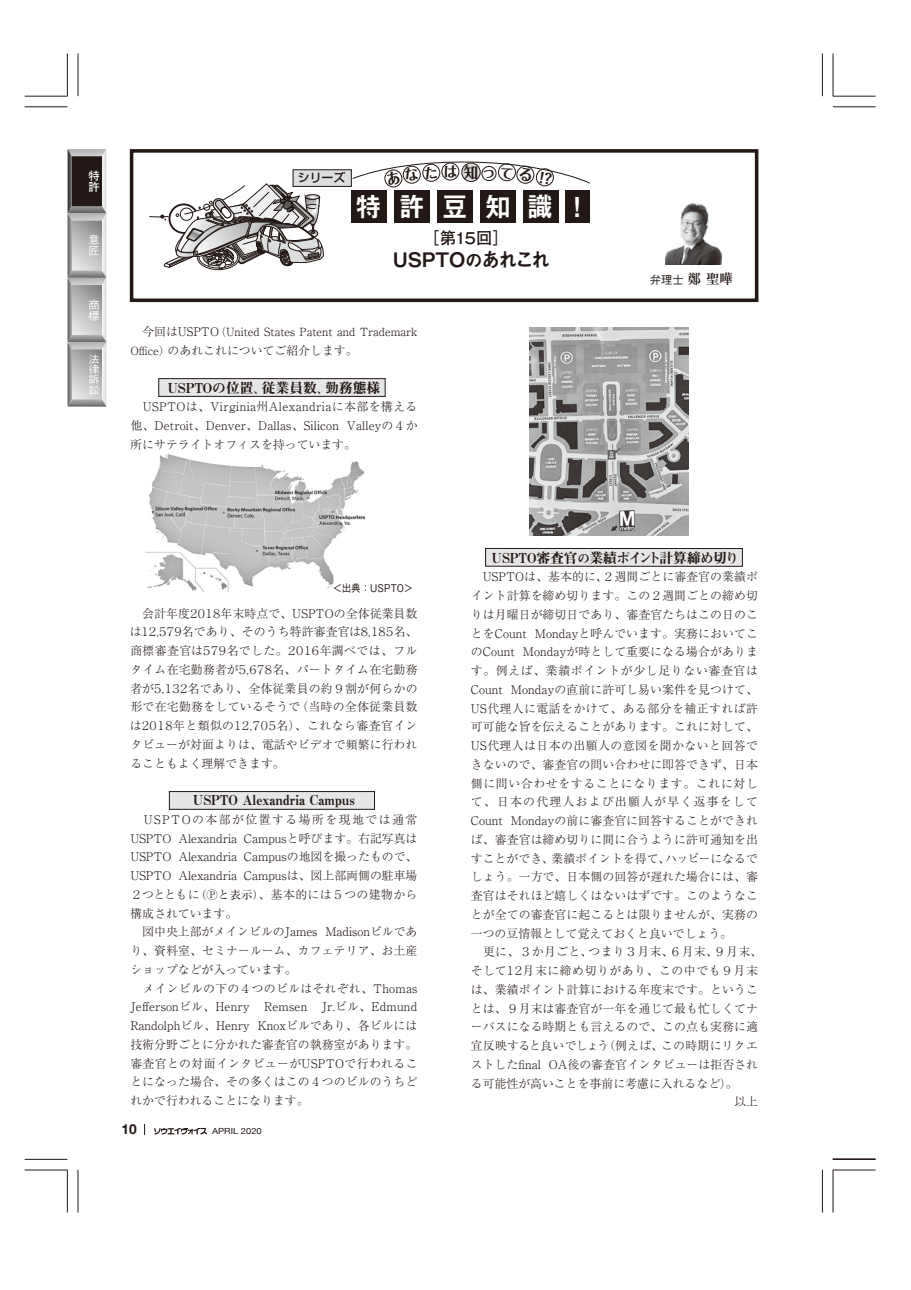
<style>
.page{position:relative;width:911px;height:1290px;background:#fff}
.page>*{position:absolute;margin:0;border:0;box-sizing:border-box;transform-origin:0 0}
.t1{font:27.5px "Midashi Go Pro MB31";letter-spacing:.65em;color:#fff;scale:.95 1}
.t2{font:20px "Midashi Go Pro MB31";color:#221815}
.t3{font:700 16.25px "Futo Go B101 Pr 5";color:#221815}
.t4{font:700 15px "Folk Pro";color:#221815;scale:.95 1}
.t5{font:13.75px "Midashi Min Pro MA31";color:#221815}
.t6{font:700 13.75px "Helvetica Neue";color:#221815}
.t7{font:300 11.88px/18.8px "Ryumin Pro";letter-spacing:.005em;color:#221815;text-align:justify}
.t8{font:300 11.88px "Ryumin Pro";letter-spacing:.035em;color:#221815}
.t9{font:300 11.88px "Ryumin Pro";letter-spacing:.055em;color:#221815}
.t10{font:300 11.88px "Ryumin Pro";letter-spacing:.03em;color:#221815}
.t11{font:300 11.88px "Ryumin Pro";letter-spacing:.025em;color:#221815}
.t12{font:300 11.88px "Ryumin Pro";letter-spacing:.045em;color:#221815}
.t13{font:300 11.88px "Ryumin Pro";letter-spacing:.105em;color:#221815}
.t14{font:500 11.88px "Shin Go Pro";color:#221815}
.t15{font:300 11.25px "Ryumin Pro";color:#221815}
.t16{font:500 11.25px "Gothic BBB Pr 5";color:#221815}
.t17{font:500 11.25px/11.2px "Gothic BBB Pro";color:#fff}
.t18{font:700 11.25px/11.2px "Futo Go B101 Pr 5";color:#fff}
.t19{font:500 10.62px "Gothic BBB Pro";color:#221815;scale:.9 1}
.t20{font:500 10.12px/10.1px "Gothic BBB Pro";color:#fff;text-align:justify;scale:1.11 1}
.t21{font:8.5px "Helvetica Neue";color:#221815;scale:1.11 1}
.s1{font-size:14.38px}
.s2{font-size:17.5px}
.s3{font-size:11.88px}
.s4{font-size:11.25px}
.s5{font-family:"Ryumin Pro";font-weight:700;font-size:13.75px}
.s6{font-weight:400;font-size:11.25px}
.s7{font-size:12.5px}
</style>
<div class="page">
<img style="left:145px;top:454px;width:221px;height:138px">
<div style="left:485px;top:548px;width:257px;height:18px;background:#e6e6e6"></div>
<div style="left:485px;top:548px;width:257px;height:18px;border:1px solid #221815"></div>
<div style="left:169px;top:791px;width:206px;height:18px;background:#e6e6e6;border:1px solid #221815"></div>
<div style="left:159px;top:378px;width:226px;height:18px;background:#e6e6e6;border:1px solid #221815"></div>
<hr style="left:822px;top:53px;width:1px;height:43px;background:#221815">
<hr style="left:832px;top:53px;width:1px;height:43px;background:#221815">
<hr style="left:822px;top:1170px;width:1px;height:42px;background:#221815">
<hr style="left:832px;top:1170px;width:1px;height:42px;background:#221815">
<hr style="left:78px;top:1170px;width:1px;height:42px;background:#221815">
<hr style="left:67px;top:1170px;width:1px;height:42px;background:#221815">
<hr style="left:833px;top:96px;width:42px;height:1px;background:#221815">
<hr style="left:833px;top:107px;width:42px;height:1px;background:#221815">
<hr style="left:833px;top:1170px;width:42px;height:1px;background:#221815">
<hr style="left:25px;top:1159px;width:42px;height:1px;background:#221815">
<hr style="left:25px;top:1170px;width:42px;height:1px;background:#221815">
<hr style="left:78px;top:53px;width:1px;height:43px;background:#221815">
<hr style="left:67px;top:53px;width:1px;height:43px;background:#221815">
<hr style="left:25px;top:96px;width:42px;height:1px;background:#221815">
<hr style="left:25px;top:107px;width:42px;height:1px;background:#221815">
<svg style="left:154px;top:1128px;width:53px;height:6px"></svg>
<hr style="left:832px;top:1159px;width:43px;height:1px;background:#221815">
<div style="left:293px;top:170px;width:58px;height:17px;background:#dcdddd;border:1px solid #221815"></div>
<div style="left:130px;top:149px;width:628px;height:153px;border:4px solid #221815"></div>
<svg style="left:68px;top:149px;width:38px;height:258px;background:#969594"></svg>
<svg style="left:72px;top:349px;width:30px;height:50px"></svg>
<div style="left:350px;top:190px;width:36px;height:33px;background:#221815"></div>
<div style="left:393px;top:190px;width:36px;height:33px;background:#221815"></div>
<div style="left:437px;top:190px;width:35px;height:33px;background:#221815"></div>
<div style="left:480px;top:190px;width:36px;height:33px;background:#221815"></div>
<div style="left:523px;top:190px;width:36px;height:33px;background:#221815"></div>
<div style="left:566px;top:190px;width:24px;height:33px;background:#221815"></div>
<div style="left:385px;top:170px;width:17px;height:17px;border:1px solid #221815;border-radius:50%"></div>
<div style="left:536px;top:169px;width:17px;height:17px;border:1px solid #221815;border-radius:50%"></div>
<svg style="left:149px;top:169px;width:175px;height:101px"></svg>
<img style="left:665px;top:202px;width:57px;height:62px">
<img style="left:529px;top:328px;width:159px;height:207px">
<svg style="left:352px;top:161px;width:238px;height:24px"></svg>
<p class="t18" style="left:88px;top:169px;width:12px">特許</p>
<p class="t17" style="left:88px;top:233px;width:12px">意匠</p>
<p class="t17" style="left:88px;top:297px;width:12px">商標</p>
<p class="t20" style="left:88px;top:353px;width:11px">法律訴訟</p>
<p class="t14" style="left:298px;top:168px;width:49px">シリーズ</p>
<p class="t4" style="left:444px;top:160px;width:57px"><span class="s1">は</span>知っ</p>
<h1 class="t1" style="left:355px;top:184px;width:249px">特許豆知識！</h1>
<h3 class="t3" style="left:423px;top:225px;width:87px">［第１５回］</h3>
<h2 class="t2" style="left:393px;top:244px;width:159px">USPTO<span class="s2">の</span>あれこれ</h2>
<p class="t15" style="left:142px;top:323px;width:277px"><span class="s3">今回はUSPTO</span>（United States Patent and Trademark</p>
<p class="t7" style="left:130px;top:340px;width:229px"><span class="s4">Office）</span>のあれこれについてご紹介します。</p>
<p class="t5" style="left:168px;top:377px;width:214px">USPTOの位置、従業員数、勤務態様</p>
<p class="t7" style="left:130px;top:397px;width:289px;text-indent:12px">USPTOは、Virginia州Alexandriaに本部を構える他、Detroit、Denver、Dallas、Silicon Valleyの４か所にサテライトオフィスを持っています。</p>
<p class="t16" style="left:650px;top:271px;width:85px">弁理士 <span class="s5">鄭 聖嘩</span></p>
<p class="t19" style="left:333px;top:579px;width:91px">＜出典：USPTO＞</p>
<p class="t7" style="left:130px;top:603px;width:289px">　会計年度２０１８年末時点で、USPTOの全体従業員数は１２，５７９名であり、そのうち特許審査官は８，１８５名、商標審査官は５７９名でした。２０１６年調べでは、フルタイム在宅勤務者が５，６７８名、パートタイム在宅勤務者が５，１３２名であり、全体従業員の約９割が何らかの形で在宅勤務をしているそうで（当時の全体従業員数は２０１８年と類似の１２，７０５名）、これなら審査官インタビューが対面よりは、電話やビデオで頻繁に行われることもよく理解できます。</p>
<p class="t5" style="left:193px;top:789px;width:163px">USPTO Alexandria Campus</p>
<p class="t7" style="left:130px;top:809px;width:289px;text-align:left;text-indent:13px">USPTOの本部が位置する場所を現地では通常<br>USPTO Alexandria Campusと呼びます。右記写真は<br>USPTO Alexandria Campusの地図を撮ったもので、<br>USPTO Alexandria Campusは、図上部両側の駐車場<br>２つとともに<span class="s6">（Ⓟと表示）</span>、基本的には５つの建物から構成されています。<br>　図中央上部がメインビルのJames Madisonビルであり、資料室、セミナールーム、カフェテリア、お土産ショップなどが入っています。<br>　メインビルの下の４つのビルはそれぞれ、Thomas<br>Jeffersonビル、Henry Remsen Jr.ビル、Edmund<br>Randolphビル、Henry Knoxビルであり、各ビルには技術分野ごとに分かれた審査官の執務室があります。審査官との対面インタビューがUSPTOで行われることになった場合、その多くはこの４つのビルのうちどれかで行われることになります。</p>
<p class="t6" style="left:121px;top:1118px;width:17px">10</p>
<p class="t21" style="left:212px;top:1125px;width:46px">APRIL 2020</p>
<p class="t5" style="left:492px;top:547px;width:248px">USPTO審査官<span class="s7">の</span>業績ポイント計算締め切り</p>
<p class="t7" style="left:483px;top:567px;width:277px">USPTOは、基本的に、２週間ごとに審査官の業績ポ</p>
<p class="t7" style="left:471px;top:585px;width:288px">イント計算を締め切ります。この２週間ごとの締め切</p>
<p class="t7" style="left:471px;top:604px;width:288px">りは月曜日が締切日であり、審査官たちはこの日のこ</p>
<p class="t7" style="left:471px;top:623px;width:289px">とをCount Mondayと呼んでいます。実務においてこ</p>
<p class="t7" style="left:471px;top:642px;width:289px">のCount Mondayが時として重要になる場合がありま</p>
<p class="t9" style="left:471px;top:661px;width:288px">す。例えば、業績ポイントが少し足りない審査官は</p>
<p class="t7" style="left:471px;top:679px;width:289px">Count Mondayの直前に許可し易い案件を見つけて、</p>
<p class="t8" style="left:471px;top:699px;width:288px">US代理人に電話をかけて、ある部分を補正すれば許</p>
<p class="t7" style="left:471px;top:717px;width:288px">可可能な旨を伝えることがあります。これに対して、</p>
<p class="t8" style="left:471px;top:736px;width:288px">US代理人は日本の出願人の意図を聞かないと回答で</p>
<p class="t7" style="left:471px;top:754px;width:288px">きないので、審査官の問い合わせに即答できず、日本</p>
<p class="t9" style="left:471px;top:774px;width:288px">側に問い合わせをすることになります。これに対し</p>
<p class="t13" style="left:471px;top:793px;width:288px">て、日本の代理人および出願人が早く返事をして</p>
<p class="t7" style="left:471px;top:810px;width:289px">Count Mondayの前に審査官に回答することができれ</p>
<p class="t7" style="left:471px;top:829px;width:288px">ば、審査官は締め切りに間に合うように許可通知を出</p>
<p class="t7" style="left:471px;top:848px;width:289px">すことができ、業績ポイントを得て、ハッピーになるで</p>
<p class="t7" style="left:471px;top:867px;width:288px">しょう。一方で、日本側の回答が遅れた場合には、審</p>
<p class="t7" style="left:471px;top:885px;width:288px">査官はそれほど嬉しくはないはずです。このようなこ</p>
<p class="t7" style="left:471px;top:904px;width:288px">とが全ての審査官に起こるとは限りませんが、実務の</p>
<p class="t7" style="left:471px;top:923px;width:263px">一つの豆情報として覚えておくと良いでしょう。</p>
<p class="t10" style="left:471px;top:943px;width:293px">　更に、３か月ごと、つまり３月末、６月末、９月末、</p>
<p class="t12" style="left:471px;top:961px;width:288px">そして１２月末に締め切りがあり、この中でも９月末</p>
<p class="t7" style="left:471px;top:979px;width:288px">は、業績ポイント計算における年度末です。というこ</p>
<p class="t7" style="left:471px;top:998px;width:288px">とは、９月末は審査官が一年を通じて最も忙しくてナ</p>
<p class="t7" style="left:471px;top:1017px;width:288px">ーバスになる時期とも言えるので、この点も実務に適</p>
<p class="t11" style="left:471px;top:1036px;width:289px">宜反映すると良いでしょう（例えば、この時期にリクエ</p>
<p class="t7" style="left:471px;top:1054px;width:289px">ストしたfinal OA後の審査官インタビューは拒否され</p>
<p class="t7" style="left:471px;top:1073px;width:268px">る可能性が高いことを事前に考慮に入れるなど）。</p>
<p class="t7" style="left:734px;top:1092px;width:25px">以上</p>
</div>
